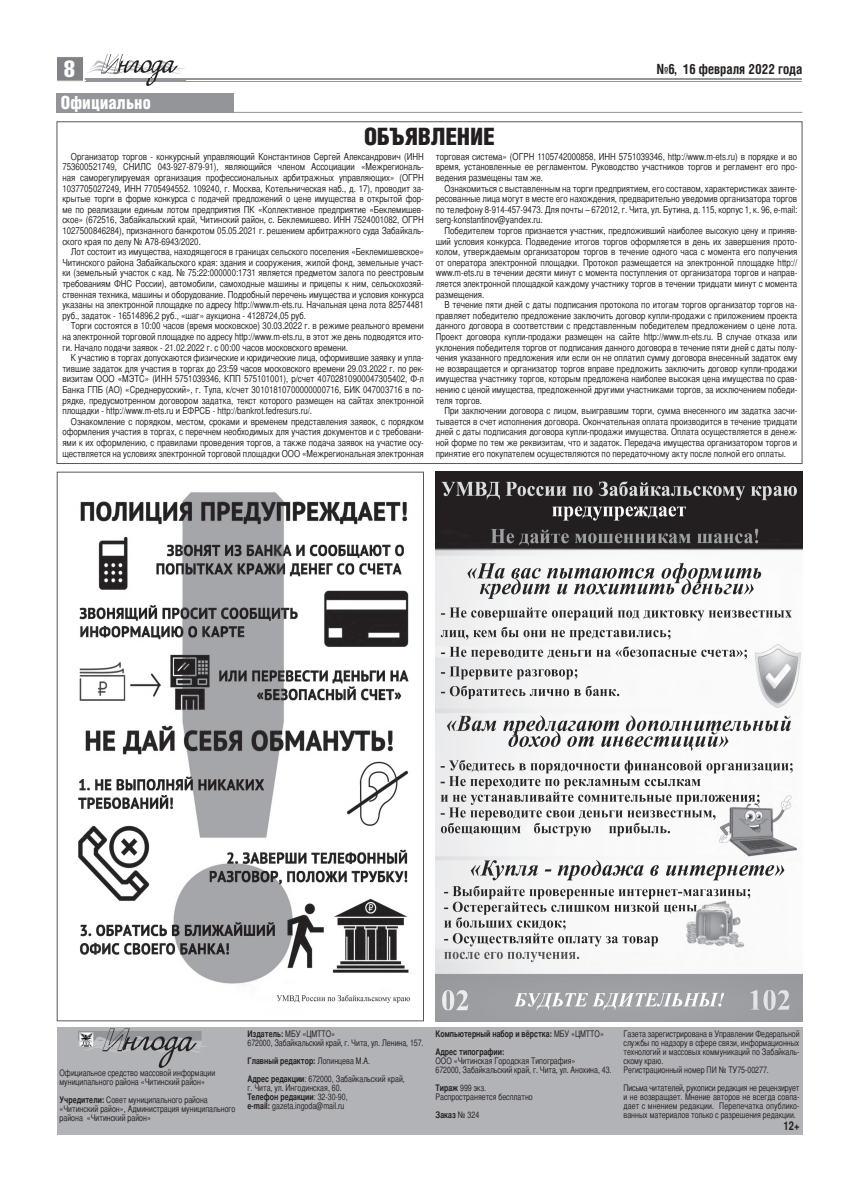
<style>
.page{position:relative;width:842px;height:1191px;background:#fff}
.page>*{position:absolute;margin:0;border:0;box-sizing:border-box;transform-origin:0 0}
.t1{font:900 24px "Helios Cond";letter-spacing:-.01em;color:#231f20}
.t2{font:23px "Helios Compressed";color:#fff}
.t3{font:900 18.2px "Helios Cond";color:#fff;scale:.95 1}
.t4{font:700 14px "Helios Cond";color:#231f20;scale:.95 1}
.t5{font:700 12px "Bastion C";color:#231f20;scale:.95 1}
.t6{font:9.6px/10.6px "Bastion C";color:#231f20;text-align:justify}
.t7{font:9px/9px "Bastion C";color:#231f20;scale:.95 1}
.t8{font:700 9px/18px "Bastion C";color:#231f20;scale:.95 1}
.s1{font-weight:700}
.s2{font-weight:400}
</style>
<div class="page">
<hr style="left:58px;top:78px;width:744px;height:2px;background:#939598">
<hr style="left:58px;top:81px;width:744px;height:1px;background:#939598">
<svg style="left:57px;top:58px;width:28px;height:24px"></svg>
<div style="left:56px;top:56px;width:28px;height:25px;border:1px solid #fff"></div>
<img style="left:87px;top:54px;width:98px;height:24px">
<img style="left:86px;top:78px;width:99px;height:8px">
<div style="left:57px;top:1026px;width:745px;height:108px;background:#b2b3b7"></div>
<img style="left:78px;top:1028px;width:129px;height:39px">
<div style="left:57px;top:93px;width:177px;height:20px;background:#939598"></div>
<hr style="left:57px;top:112px;width:745px;height:1px;background:#939598">
<img style="left:78px;top:492px;width:332px;height:511px">
<img style="left:436px;top:472px;width:366px;height:549px">
<h2 class="t2" style="left:64px;top:56px;width:12px">8</h2>
<h3 class="t4" style="left:657px;top:61px;width:155px">№6, 16 февраля 2022 года</h3>
<h3 class="t3" style="left:61px;top:93px;width:96px">Официально</h3>
<h1 class="t1" style="left:364px;top:123px;width:132px">ОБЪЯВЛЕНИЕ</h1>
<p class="t6" style="left:62px;top:151px;width:363px;text-indent:9px">Организатор торгов - конкурсный управляющий Константинов Сергей Александрович (ИНН 753600521749, СНИЛС 043-927-879-91), являющийся членом Ассоциации «Межрегиональ&shy;ная саморегулируемая организация профессиональных арбитражных управляющих» (ОГРН 1037705027249, ИНН 7705494552. 109240, г. Москва, Котельническая наб., д. 17), проводит за&shy;крытые торги в форме конкурса с подачей предложений о цене имущества в открытой фор&shy;ме по реализации единым лотом предприятия ПК «Коллективное предприятие «Беклемишев&shy;ское» (672516, Забайкальский край, Читинский район, с. Беклемишево. ИНН 7524001082, ОГРН 1027500846284), признанного банкротом 05.05.2021 г. решением арбитражного суда Забайкаль&shy;ского края по делу № А78-6943/2020.</p>
<p class="t6" style="left:62px;top:246px;width:363px;text-indent:9px">Лот состоит из имущества, находящегося в границах сельского поселения «Беклемишевское» Читинского района Забайкальского края: здания и сооружения, жилой фонд, земельные участ&shy;ки (земельный участок с кад. № 75:22:000000:1731 является предметом залога по реестровым требованиям ФНС России), автомобили, самоходные машины и прицепы к ним, сельскохозяй&shy;ственная техника, машины и оборудование. Подробный перечень имущества и условия конкурса указаны на электронной площадке по адресу http://www.m-ets.ru. Начальная цена лота 82574481 руб., задаток - 16514896,2 руб., «шаг» аукциона - 4128724,05 руб.</p>
<p class="t6" style="left:62px;top:321px;width:363px;text-indent:9px">Торги состоятся в 10:00 часов (время московское) 30.03.2022 г. в режиме реального времени на электронной торговой площадке по адресу http://www.m-ets.ru, в этот же день подводятся ито&shy;ги. Начало подачи заявок - 21.02.2022 г. с 00:00 часов московского времени.</p>
<p class="t6" style="left:62px;top:352px;width:363px;text-indent:9px">К участию в торгах допускаются физические и юридические лица, оформившие заявку и упла&shy;тившие задаток для участия в торгах до 23:59 часов московского времени 29.03.2022 г. по рек&shy;визитам ООО «МЭТС» (ИНН 5751039346, КПП 575101001), р/счет 40702810900047305402, Ф-л Банка ГПБ (АО) «Среднерусский», г. Тула, к/счет 30101810700000000716, БИК 047003716 в по&shy;рядке, предусмотренном договором задатка, текст которого размещен на сайтах электронной площадки - http://www.m-ets.ru и ЕФРСБ - http://bankrot.fedresurs.ru/.</p>
<p class="t6" style="left:62px;top:416px;width:363px;text-indent:9px">Ознакомление с порядком, местом, сроками и временем представления заявок, с порядком оформления участия в торгах, с перечнем необходимых для участия документов и с требовани&shy;ями к их оформлению, с правилами проведения торгов, а также подача заявок на участие осу&shy;ществляется на условиях электронной торговой площадки ООО «Межрегиональная электронная</p>
<p class="t6" style="left:436px;top:151px;width:363px">торговая система» (ОГРН 1105742000858, ИНН 5751039346, http://www.m-ets.ru) в порядке и во время, установленные ее регламентом. Руководство участников торгов и регламент его про&shy;ведения размещены там же.</p>
<p class="t6" style="left:436px;top:183px;width:363px;text-indent:9px">Ознакомиться с выставленным на торги предприятием, его составом, характеристиках заинте&shy;ресованные лица могут в месте его нахождения, предварительно уведомив организатора торгов по телефону 8-914-457-9473. Для почты – 672012, г. Чита, ул. Бутина, д. 115, корпус 1, к. 96, е-mail: serg-konstantinov@yandex.ru.</p>
<p class="t6" style="left:436px;top:225px;width:363px;text-indent:9px">Победителем торгов признается участник, предложивший наиболее высокую цену и приняв&shy;ший условия конкурса. Подведение итогов торгов оформляется в день их завершения прото&shy;колом, утверждаемым организатором торгов в течение одного часа с момента его получения от оператора электронной площадки. Протокол размещается на электронной площадке http:// www.m-ets.ru в течении десяти минут с момента поступления от организатора торгов и направ&shy;ляется электронной площадкой каждому участнику торгов в течении тридцати минут с момента размещения.</p>
<p class="t6" style="left:436px;top:299px;width:363px;text-indent:9px">В течение пяти дней с даты подписания протокола по итогам торгов организатор торгов на&shy;правляет победителю предложение заключить договор купли-продажи с приложением проекта данного договора в соответствии с представленным победителем предложением о цене лота.<br>Проект договора купли-продажи размещен на сайте http://www.m-ets.ru. В случае отказа или уклонения победителя торгов от подписания данного договора в течение пяти дней с даты полу&shy;чения указанного предложения или если он не оплатил сумму договора внесенный задаток ему не возвращается и организатор торгов вправе предложить заключить договор купли-продажи имущества участнику торгов, которым предложена наиболее высокая цена имущества по срав&shy;нению с ценой имущества, предложенной другими участниками торгов, за исключением победи&shy;теля торгов.</p>
<p class="t6" style="left:436px;top:405px;width:363px;text-indent:9px">При заключении договора с лицом, выигравшим торги, сумма внесенного им задатка засчи&shy;тывается в счет исполнения договора. Окончательная оплата производится в течение тридцати дней с даты подписания договора купли-продажи имущества. Оплата осуществляется в денеж&shy;ной форме по тем же реквизитам, что и задаток. Передача имущества организатором торгов и принятие его покупателем осуществляются по передаточному акту после полной его оплаты.</p>
<p class="t7" style="left:60px;top:1068px;width:165px">Официальное средство массовой информации муниципального района «Читинский район»</p>
<p class="t7" style="left:60px;top:1095px;width:187px"><span class="s1">Учредители:</span> Совет муниципального района «Читинский район», Администрация муниципального района «Читинский район»</p>
<p class="t7" style="left:247px;top:1029px;width:187px"><span class="s1">Издатель:</span> МБУ «ЦМТТО»<br>672000, Забайкальский край, г. Чита, ул. Ленина, 157.</p>
<p class="t7" style="left:247px;top:1051px;width:167px;line-height:18px"><span class="s1">Главный редактор:</span> Лопинцева М.А.<br><span class="s1">Адрес редакции</span>: 672000, Забайкальский край,</p>
<p class="t7" style="left:247px;top:1083px;width:107px">г. Чита, ул. Ингодинская, 60.<br><span class="s1">Телефон редакции</span>: 32-30-90, <span class="s1">e-mail:</span> gazeta.ingoda@mail.ru</p>
<p class="t8" style="left:435px;top:1024px;width:179px">Компьютерный набор и вёрстка: <span class="s2">МБУ «ЦМТТО»<br></span>Адрес типографии:</p>
<p class="t7" style="left:435px;top:1056px;width:187px">ООО «Читинская Городская Типография»<br>672000, Забайкальский край, г. Чита, ул. Анохина, 43.</p>
<p class="t7" style="left:435px;top:1083px;width:104px"><span class="s1">Тираж</span> 999 экз.<br>Распространяется бесплатно</p>
<p class="t8" style="left:435px;top:1105px;width:48px">Заказ <span class="s2">№ 324</span></p>
<p class="t7" style="left:623px;top:1029px;width:187px">Газета зарегистрирована в Управлении Федеральной службы по надзору в сфере связи, информационных технологий и массовых коммуникаций по Забайкаль&shy;скому краю.<br>Регистрационный номер ПИ № ТУ75-00277.</p>
<p class="t7" style="left:623px;top:1083px;width:187px;text-align:justify">Письма читателей, рукописи редакция не рецензирует и не возвращает. Мнение авторов не всегда совпа&shy;дает с мнением редакции. Перепечатка опублико&shy;ванных материалов только с разрешения редакции.</p>
<p class="t5" style="left:784px;top:1118px;width:18px">12+</p>
</div>
